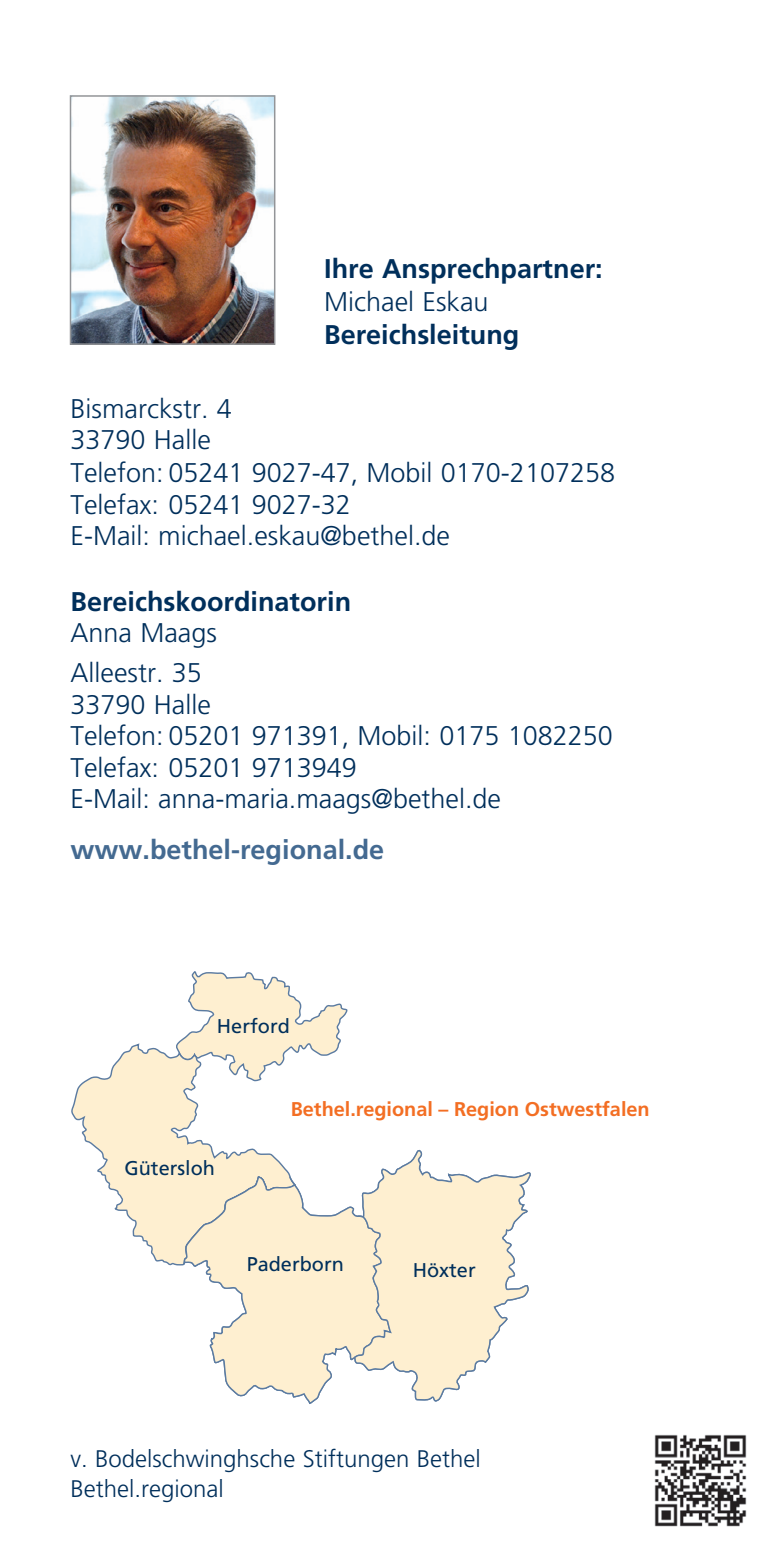
<style>
.page{position:relative;width:778px;height:1561px;background:#fff}
.page>*{position:absolute;margin:0;border:0;box-sizing:border-box;transform-origin:0 0}
.t1{font:300 27px/31.8px "Frutiger";color:#002f5b}
.t2{font:700 27px "Frutiger";color:#002f5b}
.t3{font:700 27px "Frutiger";color:#446a91}
.t4{font:300 24px/30px "Frutiger";color:#002f5b}
.t5{font:700 19.8px "Frutiger";color:#f36e23}
.t6{font:19.8px "Frutiger";color:#002f5b}
</style>
<div class="page">
<svg style="left:177px;top:971px;width:170px;height:85px"></svg>
<svg style="left:71px;top:1044px;width:225px;height:222px;fill:#feefd0"></svg>
<svg style="left:182px;top:1147px;width:349px;height:257px"></svg>
<img style="left:73px;top:98px;width:199px;height:244px">
<div style="left:70px;top:95px;width:205px;height:250px;border:2px solid #939598"></div>
<img style="left:654px;top:1434px;width:93px;height:93px">
<p class="t2" style="left:324px;top:253px;width:280px">Ihre Ansprechpartner:</p>
<p class="t1" style="left:324px;top:286px;width:166px">Michael Eskau</p>
<p class="t2" style="left:324px;top:319px;width:197px">Bereichsleitung</p>
<p class="t1" style="left:70px;top:392px;width:546px">Bismarckstr. 4<br>33790 Halle<br>Telefon: 05241 9027-47, Mobil 0170-2107258<br>Telefax: 05241 9027-32<br>E-Mail: michael.eskau@bethel.de</p>
<p class="t2" style="left:70px;top:585px;width:282px">Bereichskoordinatorin</p>
<p class="t1" style="left:70px;top:613px;width:148px;line-height:39.9px">Anna Maags<br>Alleestr. 35</p>
<p class="t1" style="left:70px;top:689px;width:544px">33790 Halle<br>Telefon: 05201 971391, Mobil: 0175 1082250<br>Telefax: 05201 9713949<br>E-Mail: anna-maria.maags@bethel.de</p>
<p class="t3" style="left:70px;top:833px;width:315px">www.bethel-regional.de</p>
<p class="t6" style="left:217px;top:1015px;width:74px">Herford</p>
<p class="t6" style="left:124px;top:1156px;width:92px">Gütersloh</p>
<p class="t5" style="left:291px;top:1098px;width:360px">Bethel.regional – Region Ostwestfalen</p>
<p class="t6" style="left:247px;top:1252px;width:99px">Paderborn</p>
<p class="t6" style="left:413px;top:1258px;width:64px">Höxter</p>
<p class="t4" style="left:70px;top:1443px;width:412px">v. Bodelschwinghsche Stiftungen Bethel<br>Bethel.regional</p>
</div>
